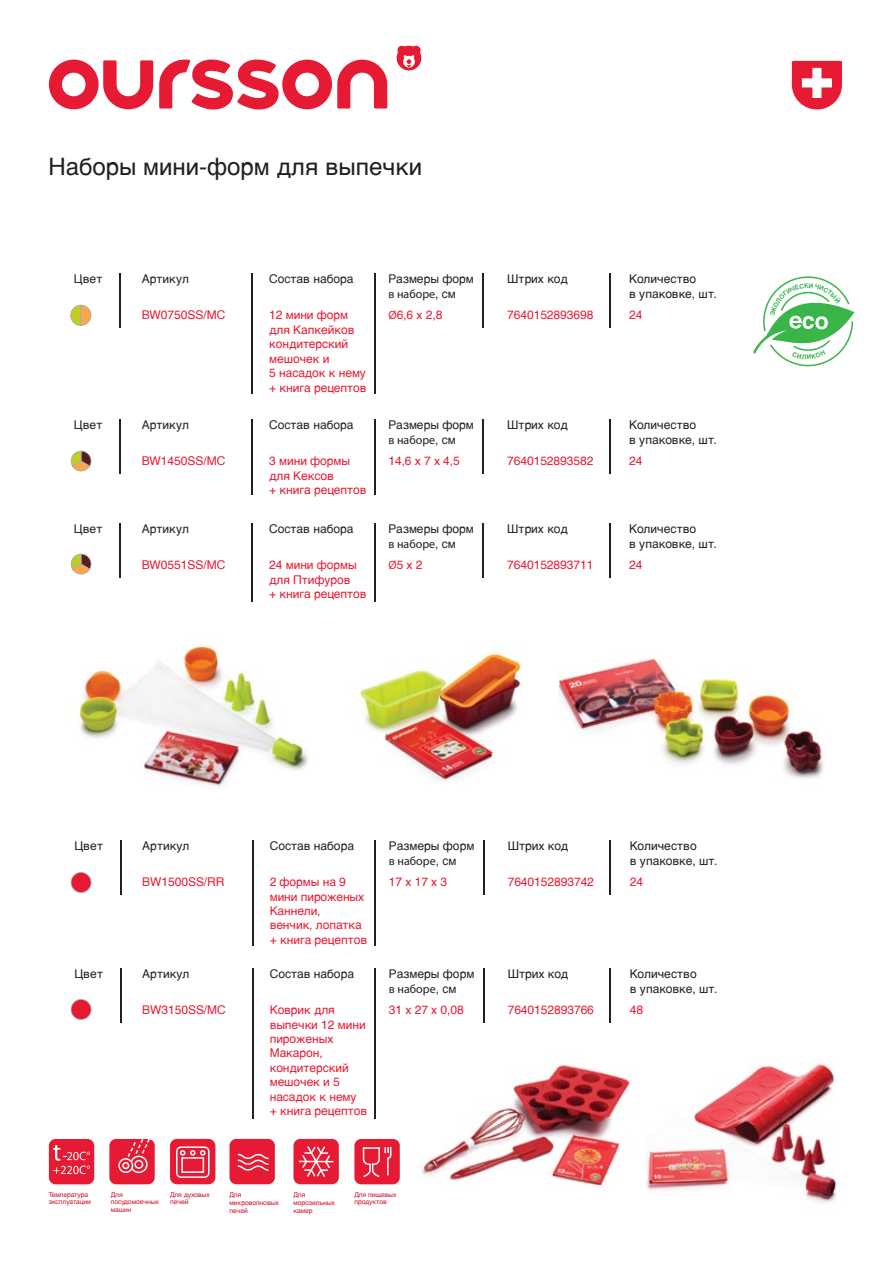
<style>
.page{position:relative;width:893px;height:1263px;background:#fff}
.page>*{position:absolute;margin:0;border:0;box-sizing:border-box;transform-origin:0 0}
.t1{font:24px "Helvetica LTCYR";color:#231f20}
.t2{font:12px/14.4px "Helvetica LTCYR";letter-spacing:-.005em;color:#e71a33}
.t3{font:12px/14.4px "Helvetica LTCYR";color:#231f20}
.t4{font:12px "Myriad Pro";color:#231f20}
.t5{font:6.75px/7.6px "Helvetica LTCYR";letter-spacing:-.01em;color:#ce152d}
.s1{font-family:"Helvetica LTCYR"}
.s2{font-family:"Myriad Pro"}
</style>
<div class="page">
<svg style="left:792px;top:61px;width:50px;height:49px"></svg>
<svg style="left:49px;top:60px;width:104px;height:49px"></svg>
<svg style="left:159px;top:59px;width:228px;height:51px"></svg>
<svg style="left:397px;top:45px;width:24px;height:25px"></svg>
<img style="left:646px;top:1064px;width:191px;height:139px">
<img style="left:421px;top:1064px;width:210px;height:123px">
<img style="left:559px;top:658px;width:265px;height:121px">
<img style="left:360px;top:653px;width:162px;height:130px">
<img style="left:79px;top:645px;width:229px;height:142px">
<svg style="left:70px;top:305px;width:21px;height:21px"></svg>
<hr style="left:252px;top:273px;width:1px;height:121px;background:#231f20">
<hr style="left:120px;top:273px;width:1px;height:55px;background:#231f20">
<hr style="left:374px;top:273px;width:2px;height:121px;background:#231f20">
<hr style="left:482px;top:273px;width:2px;height:55px;background:#231f20">
<hr style="left:609px;top:273px;width:2px;height:55px;background:#231f20">
<svg style="left:71px;top:451px;width:20px;height:20px"></svg>
<hr style="left:252px;top:419px;width:1px;height:76px;background:#231f20">
<hr style="left:120px;top:419px;width:1px;height:55px;background:#231f20">
<hr style="left:374px;top:419px;width:2px;height:76px;background:#231f20">
<hr style="left:482px;top:419px;width:2px;height:55px;background:#231f20">
<hr style="left:609px;top:419px;width:2px;height:55px;background:#231f20">
<div style="left:109px;top:1139px;width:46px;height:45px;background:#e71a33;border-radius:7px"></div>
<svg style="left:118px;top:1139px;width:32px;height:34px"></svg>
<div style="left:170px;top:1139px;width:45px;height:45px;background:#e71a33;border-radius:7px"></div>
<svg style="left:176px;top:1146px;width:34px;height:32px"></svg>
<div style="left:230px;top:1139px;width:45px;height:45px;background:#e71a33;border-radius:7px"></div>
<svg style="left:238px;top:1154px;width:30px;height:17px"></svg>
<div style="left:354px;top:1139px;width:46px;height:45px;background:#e71a33;border-radius:7px"></div>
<svg style="left:363px;top:1147px;width:28px;height:30px"></svg>
<div style="left:293px;top:1139px;width:46px;height:45px;background:#e71a33;border-radius:7px"></div>
<hr style="left:299px;top:1161px;width:34px;height:1px;background:#fff">
<svg style="left:302px;top:1146px;width:28px;height:31px"></svg>
<div style="left:49px;top:1139px;width:45px;height:45px;background:#e71a33;border-radius:7px"></div>
<svg style="left:53px;top:1145px;width:37px;height:29px"></svg>
<svg style="left:71px;top:999px;width:20px;height:21px"></svg>
<hr style="left:252px;top:968px;width:2px;height:150px;background:#231f20">
<hr style="left:120px;top:968px;width:2px;height:54px;background:#231f20">
<hr style="left:375px;top:968px;width:1px;height:150px;background:#231f20">
<hr style="left:483px;top:968px;width:1px;height:54px;background:#231f20">
<hr style="left:610px;top:968px;width:1px;height:54px;background:#231f20">
<svg style="left:71px;top:554px;width:20px;height:20px"></svg>
<hr style="left:252px;top:523px;width:1px;height:79px;background:#231f20">
<hr style="left:120px;top:523px;width:1px;height:55px;background:#231f20">
<hr style="left:374px;top:523px;width:2px;height:79px;background:#231f20">
<hr style="left:482px;top:523px;width:2px;height:55px;background:#231f20">
<hr style="left:609px;top:523px;width:2px;height:55px;background:#231f20">
<svg style="left:71px;top:872px;width:20px;height:21px"></svg>
<hr style="left:252px;top:840px;width:2px;height:106px;background:#231f20">
<hr style="left:120px;top:840px;width:2px;height:54px;background:#231f20">
<hr style="left:375px;top:840px;width:1px;height:106px;background:#231f20">
<hr style="left:483px;top:840px;width:1px;height:54px;background:#231f20">
<hr style="left:610px;top:840px;width:1px;height:54px;background:#231f20">
<svg style="left:753px;top:276px;width:101px;height:90px"></svg>
<h1 class="t1" style="left:49px;top:153px;width:375px">Наборы мини-форм для выпечки</h1>
<p class="t3" style="left:74px;top:272px;width:30px">Цвет</p>
<p class="t3" style="left:142px;top:272px;width:49px">Артикул</p>
<p class="t3" style="left:269px;top:272px;width:86px">Состав набора</p>
<p class="t3" style="left:388px;top:272px;width:87px">Размеры форм</p>
<p class="t4" style="left:388px;top:286px;width:69px">в наборе<span class="s1">, см</span></p>
<p class="t3" style="left:507px;top:272px;width:62px">Штрих код</p>
<p class="t3" style="left:629px;top:272px;width:89px">Количество<br>в упаковке, шт.</p>
<p class="t2" style="left:142px;top:308px;width:85px">BW0750SS/MC</p>
<p class="t2" style="left:269px;top:308px;width:99px">12 мини форм для Капкейков кондитерский мешочек и<br>5 насадок к нему + книга рецептов</p>
<p class="t2" style="left:388px;top:308px;width:55px"><span class="s2">Ø</span>6,6 х 2,8</p>
<p class="t2" style="left:507px;top:308px;width:88px">7640152893698</p>
<p class="t2" style="left:629px;top:308px;width:15px">24</p>
<p class="t3" style="left:74px;top:418px;width:30px">Цвет</p>
<p class="t3" style="left:142px;top:418px;width:49px">Артикул</p>
<p class="t3" style="left:269px;top:418px;width:86px">Состав набора</p>
<p class="t3" style="left:388px;top:418px;width:87px">Размеры форм</p>
<p class="t4" style="left:388px;top:432px;width:69px">в наборе<span class="s1">, см</span></p>
<p class="t3" style="left:507px;top:418px;width:62px">Штрих код</p>
<p class="t3" style="left:629px;top:418px;width:89px">Количество<br>в упаковке, шт.</p>
<p class="t2" style="left:142px;top:454px;width:85px">BW1450SS/MC</p>
<p class="t2" style="left:269px;top:454px;width:99px">3 мини формы для Кексов<br>+ книга рецептов</p>
<p class="t2" style="left:388px;top:454px;width:73px">14,6 х 7 х 4,5</p>
<p class="t2" style="left:507px;top:454px;width:88px">7640152893582</p>
<p class="t2" style="left:629px;top:454px;width:15px">24</p>
<p class="t3" style="left:74px;top:522px;width:30px">Цвет</p>
<p class="t3" style="left:142px;top:522px;width:49px">Артикул</p>
<p class="t3" style="left:269px;top:522px;width:86px">Состав набора</p>
<p class="t3" style="left:388px;top:522px;width:87px">Размеры форм</p>
<p class="t4" style="left:388px;top:536px;width:69px">в наборе<span class="s1">, см</span></p>
<p class="t3" style="left:507px;top:522px;width:62px">Штрих код</p>
<p class="t3" style="left:629px;top:522px;width:89px">Количество<br>в упаковке, шт.</p>
<p class="t2" style="left:142px;top:558px;width:85px">BW0551SS/MC</p>
<p class="t2" style="left:269px;top:558px;width:99px">24 мини формы для Птифуров<br>+ книга рецептов</p>
<p class="t2" style="left:388px;top:558px;width:36px"><span class="s2">Ø</span>5 х 2</p>
<p class="t2" style="left:507px;top:558px;width:88px">7640152893711</p>
<p class="t2" style="left:629px;top:558px;width:15px">24</p>
<p class="t3" style="left:75px;top:839px;width:30px">Цвет</p>
<p class="t3" style="left:142px;top:839px;width:49px">Артикул</p>
<p class="t3" style="left:270px;top:839px;width:86px">Состав набора</p>
<p class="t3" style="left:389px;top:839px;width:87px">Размеры форм</p>
<p class="t4" style="left:389px;top:853px;width:69px">в наборе<span class="s1">, см</span></p>
<p class="t3" style="left:508px;top:839px;width:62px">Штрих код</p>
<p class="t3" style="left:630px;top:839px;width:89px">Количество<br>в упаковке, шт.</p>
<p class="t2" style="left:142px;top:875px;width:84px">BW1500SS/RR</p>
<p class="t2" style="left:270px;top:875px;width:99px">2 формы на 9 мини пироженых<br>Каннели,<br>венчик, лопатка + книга рецептов</p>
<p class="t2" style="left:389px;top:875px;width:60px">17 х 17 х 3</p>
<p class="t2" style="left:508px;top:875px;width:88px">7640152893742</p>
<p class="t2" style="left:630px;top:875px;width:15px">24</p>
<p class="t3" style="left:75px;top:967px;width:30px">Цвет</p>
<p class="t3" style="left:142px;top:967px;width:49px">Артикул</p>
<p class="t3" style="left:270px;top:967px;width:86px">Состав набора</p>
<p class="t3" style="left:389px;top:967px;width:87px">Размеры форм</p>
<p class="t4" style="left:389px;top:981px;width:69px">в наборе<span class="s1">, см</span></p>
<p class="t3" style="left:508px;top:967px;width:62px">Штрих код</p>
<p class="t3" style="left:630px;top:967px;width:89px">Количество<br>в упаковке, шт.</p>
<p class="t2" style="left:142px;top:1003px;width:85px">BW3150SS/MC</p>
<p class="t2" style="left:270px;top:1003px;width:99px">Коврик для выпечки 12 мини пироженых<br>Макарон, кондитерский мешочек и 5 насадок к нему<br>+ книга рецептов</p>
<p class="t2" style="left:389px;top:1002px;width:76px">31 х 27 х 0,08</p>
<p class="t2" style="left:508px;top:1003px;width:88px">7640152893766</p>
<p class="t2" style="left:630px;top:1003px;width:15px">48</p>
<p class="t5" style="left:49px;top:1190px;width:44px">Температура эксплуатации</p>
<p class="t5" style="left:111px;top:1190px;width:50px">Для посудомоечных машин</p>
<p class="t5" style="left:170px;top:1190px;width:41px">Для духовых печей</p>
<p class="t5" style="left:230px;top:1190px;width:51px">Для микроволновых печей</p>
<p class="t5" style="left:354px;top:1190px;width:43px">Для пищевых продуктов</p>
<p class="t5" style="left:293px;top:1190px;width:43px;line-height:8.1px">Для морозильных камер</p>
</div>
